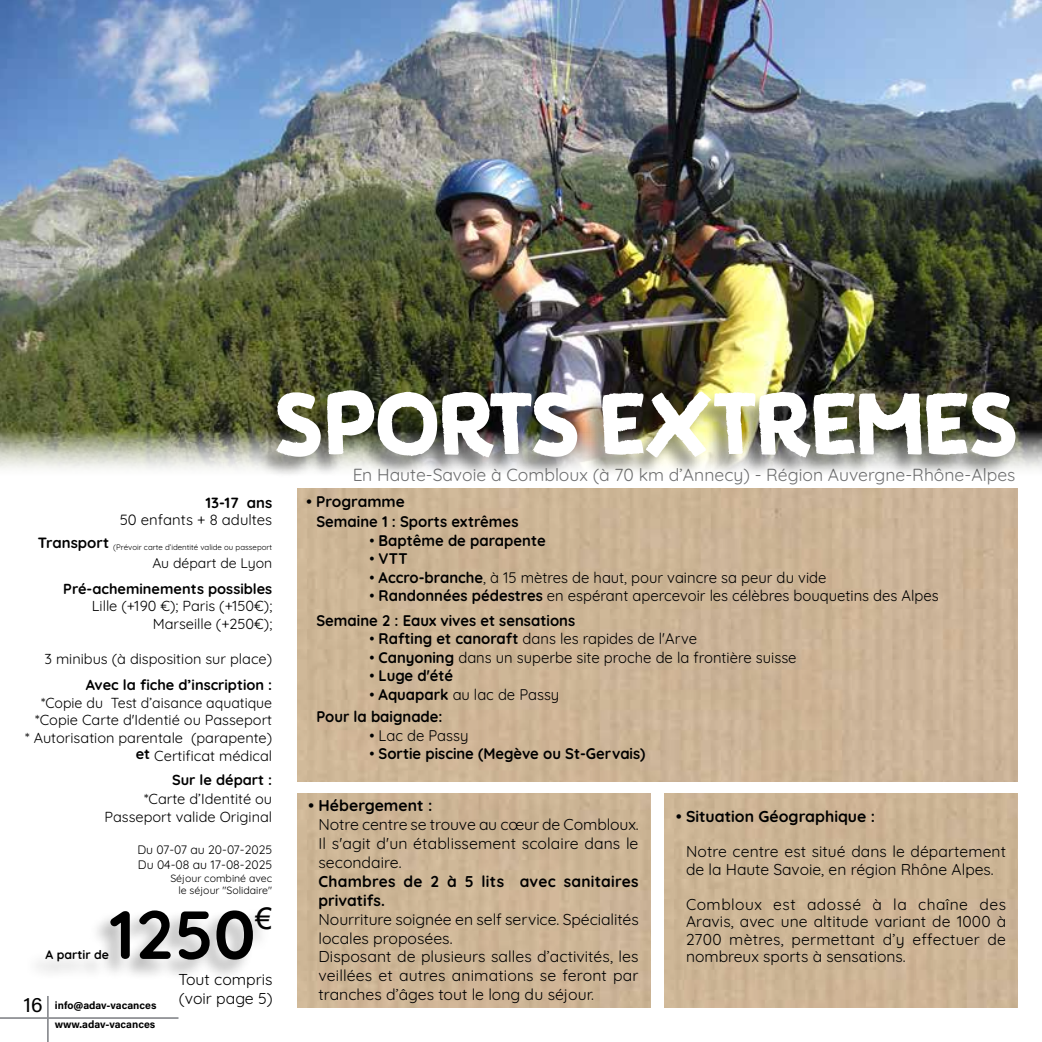
<style>
.page{position:relative;width:1042px;height:1042px;background:#fff}
.page>*{position:absolute;margin:0;border:0;box-sizing:border-box;transform-origin:0 0}
.t1{font:700 89.25px "Koarafree";color:#fff}
.t2{font:700 68.25px "Quicksand";color:#000}
.t3{font:29.75px "Arial";color:#000}
.t4{font:17.5px "Quicksand";color:#707172}
.t5{font:15.75px/18.9px "Quicksand";color:#000}
.t6{font:700 15.75px/18.9px "Quicksand";color:#000}
.t7{font:15.4px/24.5px "Quicksand";color:#000;scale:.96 1}
.t8{font:700 15.4px/22.8px "Quicksand";color:#000;scale:.96 1}
.t9{font:700 15.4px/20.3px "Quicksand";color:#000}
.t10{font:14.88px "Quicksand";color:#000}
.t11{font:700 14.88px "Quicksand";color:#000}
.t12{font:14.53px/17.5px "Quicksand";color:#000;text-align:right}
.t13{font:700 14.53px "Quicksand";color:#000}
.t14{font:14px "Quicksand";color:#000}
.t15{font:12.25px/14.7px "Quicksand";color:#000}
.t16{font:700 12.25px "Quicksand";color:#000}
.t17{font:700 10.5px/19.1px "Acumin Pro";letter-spacing:-.005em;color:#000;text-align:right}
.t18{font:10.5px/12.6px "Quicksand";color:#000;text-align:right}
.t19{font:7.88px "Quicksand";color:#000}
.s1{font-weight:400}
.s2{font-weight:700}
.s3{font-weight:400;font-size:21px}
</style>
<div class="page">
<img style="left:0;top:0;width:1042px;height:469px">
<div style="left:255px;top:390px;width:761px;height:88px;background:#000;opacity:.4"></div>
<div style="left:24px;top:906px;width:248px;height:76px;background:#000;opacity:.3"></div>
<hr style="left:0;top:1017px;width:178px;height:2px;background:#8d8f93">
<hr style="left:47px;top:996px;width:2px;height:46px;background:#8d8f93">
<h1 class="t1" style="left:274px;top:370px;width:744px">SPORTS EXTREMES</h1>
<p class="t4" style="left:352px;top:461px;width:664px">En Haute-Savoie à Combloux (à 70 km d’Annecy) - Région Auvergne-Rhône-Alpes</p>
<p class="t9" style="left:316px;top:490px;width:204px;text-indent:-10px">• Programme<br>Semaine 1 : Sports extrêmes</p>
<p class="t8" style="left:369px;top:527px;width:185px"><span class="s1">•</span> Baptême de parapente</p>
<p class="t8" style="left:369px;top:546px;width:41px"><span class="s1">•</span> VTT</p>
<p class="t7" style="left:369px;top:563px;width:478px">• <span class="s2">Accro-branche</span>, à 15 mètres de haut, pour vaincre sa peur du vide</p>
<p class="t7" style="left:316px;top:582px;width:650px;text-indent:53px">• <span class="s2">Randonnées pédestres</span> en espérant apercevoir les célèbres bouquetins des Alpes<br><span class="s2">Semaine 2 : Eaux vives et sensations</span></p>
<p class="t7" style="left:369px;top:625px;width:343px">• <span class="s2">Rafting et canoraft</span> dans les rapides de l'Arve</p>
<p class="t7" style="left:369px;top:643px;width:446px">• <span class="s2">Canyoning</span> dans un superbe site proche de la frontière suisse</p>
<p class="t8" style="left:369px;top:663px;width:89px"><span class="s1">•</span> Luge d'été</p>
<p class="t8" style="left:316px;top:681px;width:255px;text-indent:53px"><span class="s1">•</span> Aquapark <span class="s1">au lac de Passy<br></span>Pour la baignade:</p>
<p class="t7" style="left:369px;top:721px;width:105px">• Lac de Passy</p>
<p class="t8" style="left:369px;top:741px;width:289px"><span class="s1">•</span> Sortie piscine (Megève ou St-Gervais)</p>
<p class="t11" style="left:205px;top:491px;width:68px">13-17 ans</p>
<p class="t10" style="left:120px;top:508px;width:154px">50 enfants + 8 adultes</p>
<p class="t19" style="left:38px;top:541px;width:236px"><sup>Transport</sup> (Prévoir carte d’identité valide ou passeport</p>
<p class="t14" style="left:152px;top:552px;width:121px">Au départ de Lyon</p>
<p class="t13" style="left:63px;top:577px;width:210px">Pré-acheminements possibles</p>
<p class="t12" style="left:92px;top:596px;width:182px">Lille (+190 €); Paris (+150€);<br>Marseille (+250€);</p>
<p class="t12" style="left:44px;top:648px;width:229px">3 minibus (à disposition sur place)</p>
<p class="t13" style="left:86px;top:674px;width:188px">Avec la fiche d’inscription :</p>
<p class="t12" style="left:25px;top:692px;width:248px">*Copie du Test d’aisance aquatique *Copie Carte d'Identié ou Passeport<br>* Autorisation parentale (parapente) <span class="s2">et</span> Certificat médical</p>
<p class="t13" style="left:172px;top:769px;width:102px">Sur le départ :</p>
<p class="t12" style="left:104px;top:789px;width:169px">*Carte d’Identité ou<br>Passeport valide Original</p>
<p class="t6" style="left:309px;top:794px;width:125px">• Hébergement :</p>
<p class="t5" style="left:318px;top:813px;width:322px;text-align:justify">Notre centre se trouve au cœur de Combloux.<br>Il s'agit d'un établissement scolaire dans le secondaire.</p>
<p class="t6" style="left:318px;top:870px;width:321px">Chambres de 2 à 5 lits avec sanitaires privatifs.</p>
<p class="t5" style="left:318px;top:908px;width:322px">Nourriture soignée en self service. Spécialités locales proposées.<br>Disposant de plusieurs salles d’activités, les veillées et autres animations se feront par tranches d’âges tout le long du séjour.</p>
<p class="t6" style="left:676px;top:805px;width:201px">• Situation Géographique :</p>
<p class="t5" style="left:686px;top:841px;width:321px;line-height:17.5px">Notre centre est situé dans le département de la Haute Savoie, en région Rhône Alpes.</p>
<p class="t5" style="left:686px;top:893px;width:322px;line-height:17.5px;text-align:justify">Combloux est adossé à la chaîne des Aravis, avec une altitude variant de 1000 à 2700 mètres, permettant d’y effectuer de nombreux sports à sensations.</p>
<p class="t15" style="left:137px;top:841px;width:136px">Du 07-07 au 20-07-2025<br>Du 04-08 au 17-08-2025</p>
<p class="t18" style="left:170px;top:870px;width:103px">Séjour combiné avec le séjour "Solidaire"</p>
<h2 class="t2" style="left:109px;top:882px;width:148px">1250</h2>
<h3 class="t3" style="left:256px;top:898px;width:18px">€</h3>
<p class="t16" style="left:45px;top:945px;width:65px">A partir de</p>
<p class="t5" style="left:178px;top:968px;width:96px">Tout compris (voir page 5)</p>
<p class="t17" style="left:23px;top:995px;width:134px"><span class="s3">16</span> info@adav-vacances www.adav-vacances</p>
</div>
